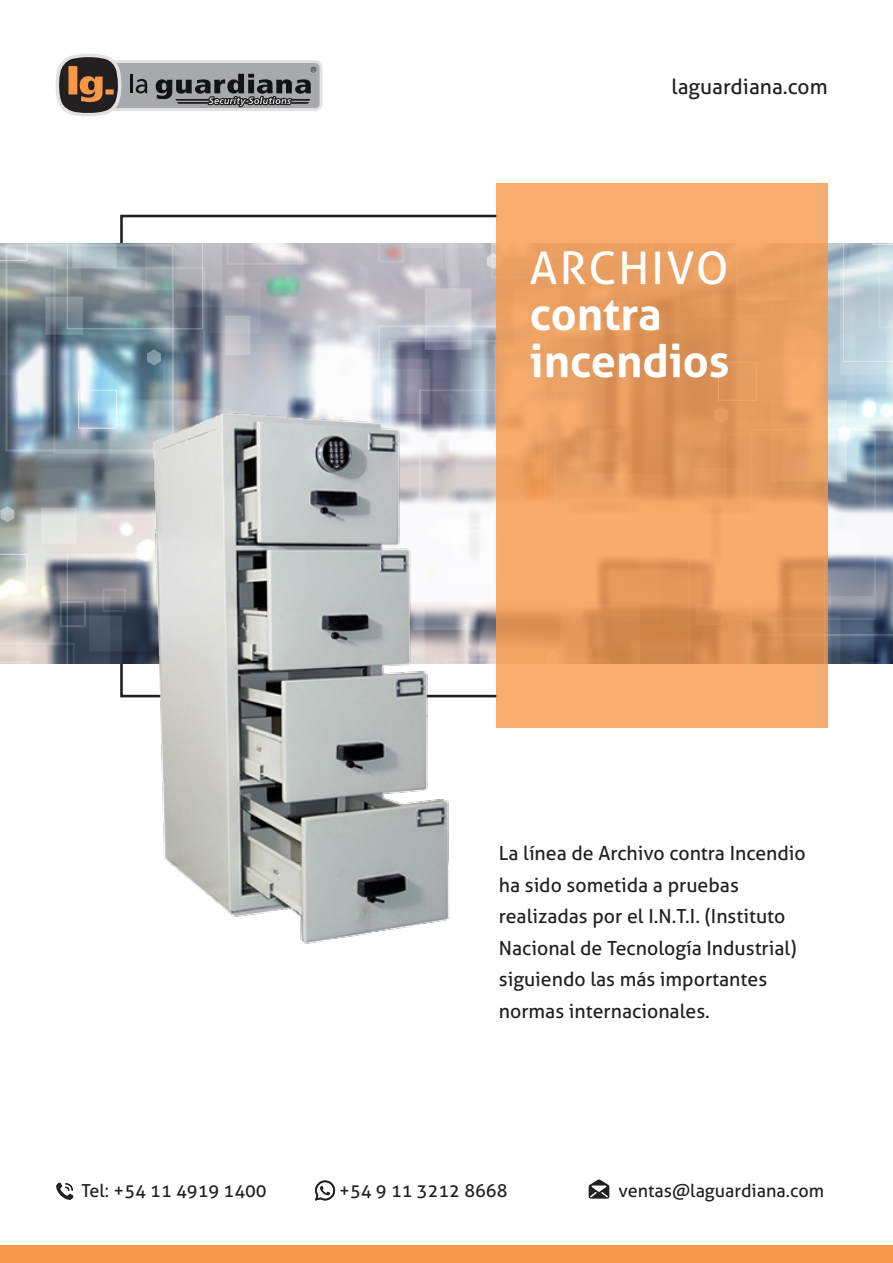
<style>
.page{position:relative;width:893px;height:1263px;background:#fff}
.page>*{position:absolute;margin:0;border:0;box-sizing:border-box;transform-origin:0 0}
.t1{font:700 45px/46.5px "Aller";color:#fff}
.t2{font:45px "Aller";letter-spacing:.05em;color:#fff}
.t3{font:21px "Aller";color:#231f20}
.t4{font:19.5px/31.5px "Aller";color:#231f20}
.t5{font:18px "Aller";color:#231f20}
</style>
<div class="page">
<img style="left:0;top:243px;width:893px;height:420px">
<svg style="left:496px;top:183px;width:332px;height:545px;background:#e99f62"></svg>
<img style="left:9px;top:389px;width:579px;height:555px">
<div style="left:0;top:1245px;width:893px;height:18px;background:#f79849"></div>
<svg style="left:55px;top:54px;width:267px;height:63px"></svg>
<svg style="left:56px;top:1182px;width:18px;height:18px"></svg>
<svg style="left:589px;top:1179px;width:20px;height:20px"></svg>
<svg style="left:315px;top:1180px;width:20px;height:20px"></svg>
<p class="t3" style="left:671px;top:74px;width:158px">laguardiana.com</p>
<h1 class="t2" style="left:530px;top:240px;width:200px">ARCHIVO</h1>
<h1 class="t1" style="left:530px;top:290px;width:201px">contra incendios</h1>
<p class="t4" style="left:499px;top:837px;width:308px">La línea de Archivo contra Incendio ha sido sometida a pruebas realizadas por el I.N.T.I. (Instituto<br>Nacional de Tecnología Industrial) siguiendo las más importantes normas internacionales.</p>
<p class="t5" style="left:82px;top:1180px;width:187px">Tel: +54 11 4919 1400</p>
<p class="t5" style="left:339px;top:1180px;width:170px">+54 9 11 3212 8668</p>
<p class="t5" style="left:618px;top:1180px;width:207px">ventas@laguardiana.com</p>
</div>
